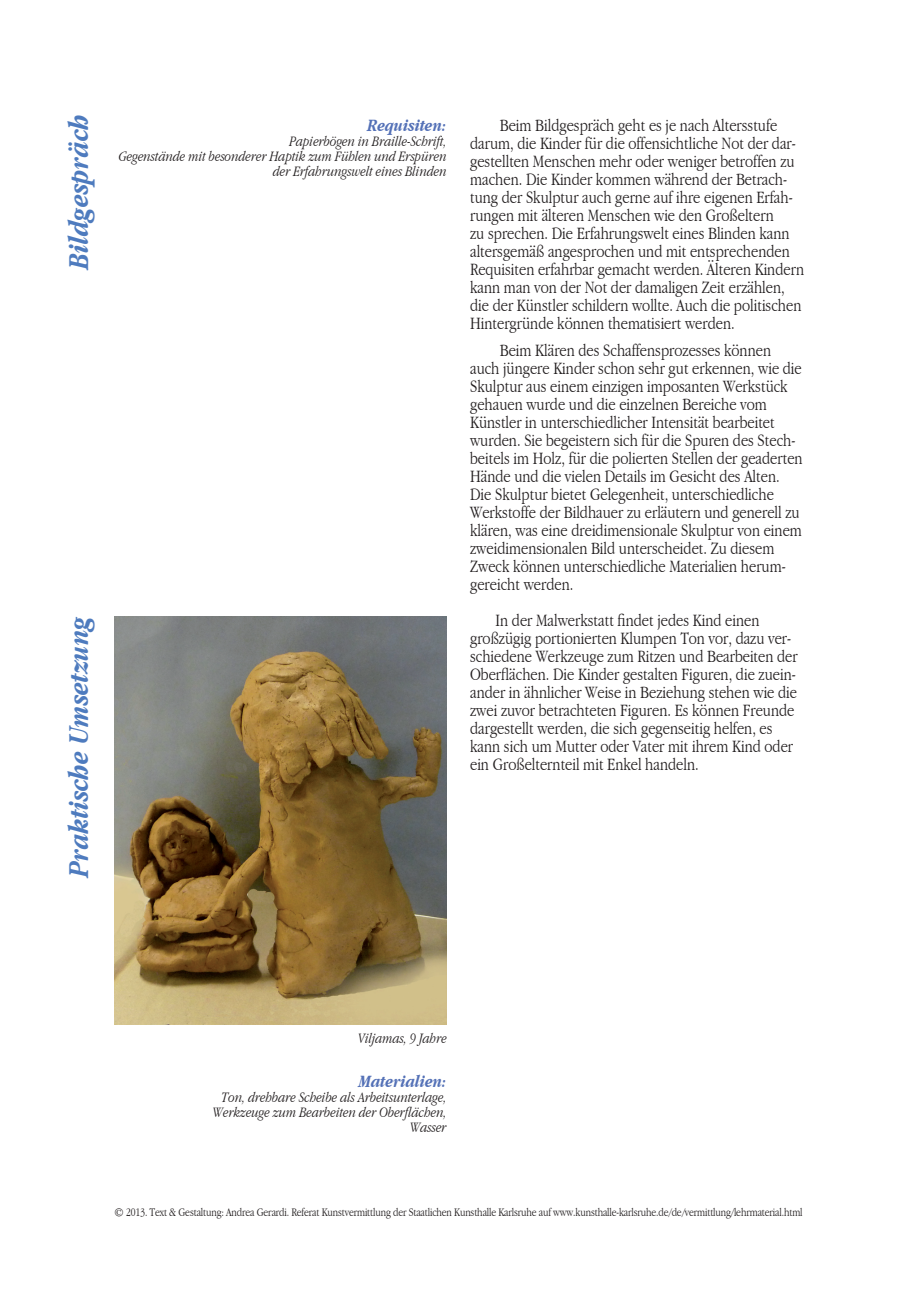
<style>
.page{position:relative;width:919px;height:1289px;background:#fff}
.page>*{position:absolute;margin:0;border:0;box-sizing:border-box;transform-origin:0 0}
.t1{font:italic 700 condensed 30px "Garamond";color:#4e7bbe}
.t2{font:300 condensed 18px/18px "Garamond";color:#231f20}
.t3{font:italic 700 condensed 18px "Garamond";color:#5471b7}
.t4{font:italic 300 condensed 15px/15px "Garamond";color:#231f20;text-align:right}
.t5{font:300 condensed 12px "Garamond";letter-spacing:-.01em;color:#231f20}
</style>
<div class="page">
<img style="left:115px;top:616px;width:331px;height:408px">
<h1 class="t1" style="left:62px;top:268px;width:156px;rotate:-90deg">Bildgespräch</h1>
<p class="t3" style="left:367px;top:115px;width:81px">Requisiten:</p>
<p class="t4" style="left:119px;top:133px;width:329px">Papierbögen in Braille-Schrift,<br>Gegenstände mit besonderer Haptik zum Fühlen und Erspüren der Erfahrungswelt eines Blinden</p>
<h1 class="t1" style="left:62px;top:876px;width:264px;rotate:-90deg">Praktische Umsetzung</h1>
<p class="t2" style="left:470px;top:116px;width:335px;text-indent:30px">Beim Bildgespräch geht es je nach Altersstufe darum, die Kinder für die offensichtliche Not der dar&shy;gestellten Menschen mehr oder weniger betroffen zu machen. Die Kinder kommen während der Betrach&shy;tung der Skulptur auch gerne auf ihre eigenen Erfah&shy;rungen mit älteren Menschen wie den Großeltern<br>zu sprechen. Die Erfahrungswelt eines Blinden kann altersgemäß angesprochen und mit entsprechenden Requisiten erfahrbar gemacht werden. Älteren Kindern kann man von der Not der damaligen Zeit erzählen, die der Künstler schildern wollte. Auch die politischen Hintergründe können thematisiert werden.</p>
<p class="t2" style="left:470px;top:341px;width:334px;text-indent:30px">Beim Klären des Schaffensprozesses können auch jüngere Kinder schon sehr gut erkennen, wie die Skulptur aus einem einzigen imposanten Werkstück gehauen wurde und die einzelnen Bereiche vom Künstler in unterschiedlicher Intensität bearbeitet wurden. Sie begeistern sich für die Spuren des Stech&shy;beitels im Holz, für die polierten Stellen der geaderten Hände und die vielen Details im Gesicht des Alten.<br>Die Skulptur bietet Gelegenheit, unterschiedliche Werkstoffe der Bildhauer zu erläutern und generell zu klären, was eine dreidimensionale Skulptur von einem zweidimensionalen Bild unterscheidet. Zu diesem Zweck können unterschiedliche Materialien herum&shy;gereicht werden.</p>
<p class="t2" style="left:470px;top:611px;width:329px;text-indent:26px">In der Malwerkstatt findet jedes Kind einen großzügig portionierten Klumpen Ton vor, dazu ver&shy;schiedene Werkzeuge zum Ritzen und Bearbeiten der Oberflächen. Die Kinder gestalten Figuren, die zuein&shy;ander in ähnlicher Weise in Beziehung stehen wie die zwei zuvor betrachteten Figuren. Es können Freunde dargestellt werden, die sich gegenseitig helfen, es kann sich um Mutter oder Vater mit ihrem Kind oder ein Großelternteil mit Enkel handeln.</p>
<p class="t4" style="left:358px;top:1030px;width:90px">Viljamas, 9 Jahre</p>
<p class="t3" style="left:358px;top:1071px;width:90px">Materialien:</p>
<p class="t4" style="left:213px;top:1089px;width:235px">Ton, drehbare Scheibe als Arbeitsunterlage,<br>Werkzeuge zum Bearbeiten der Oberflächen,<br>Wasser</p>
<p class="t5" style="left:114px;top:1205px;width:690px">© 2013. Text &amp; Gestaltung: Andrea Gerardi. Referat Kunstvermittlung der Staatlichen Kunsthalle Karlsruhe auf www.kunsthalle-karlsruhe.de/de/vermittlung/lehrmaterial.html</p>
</div>
